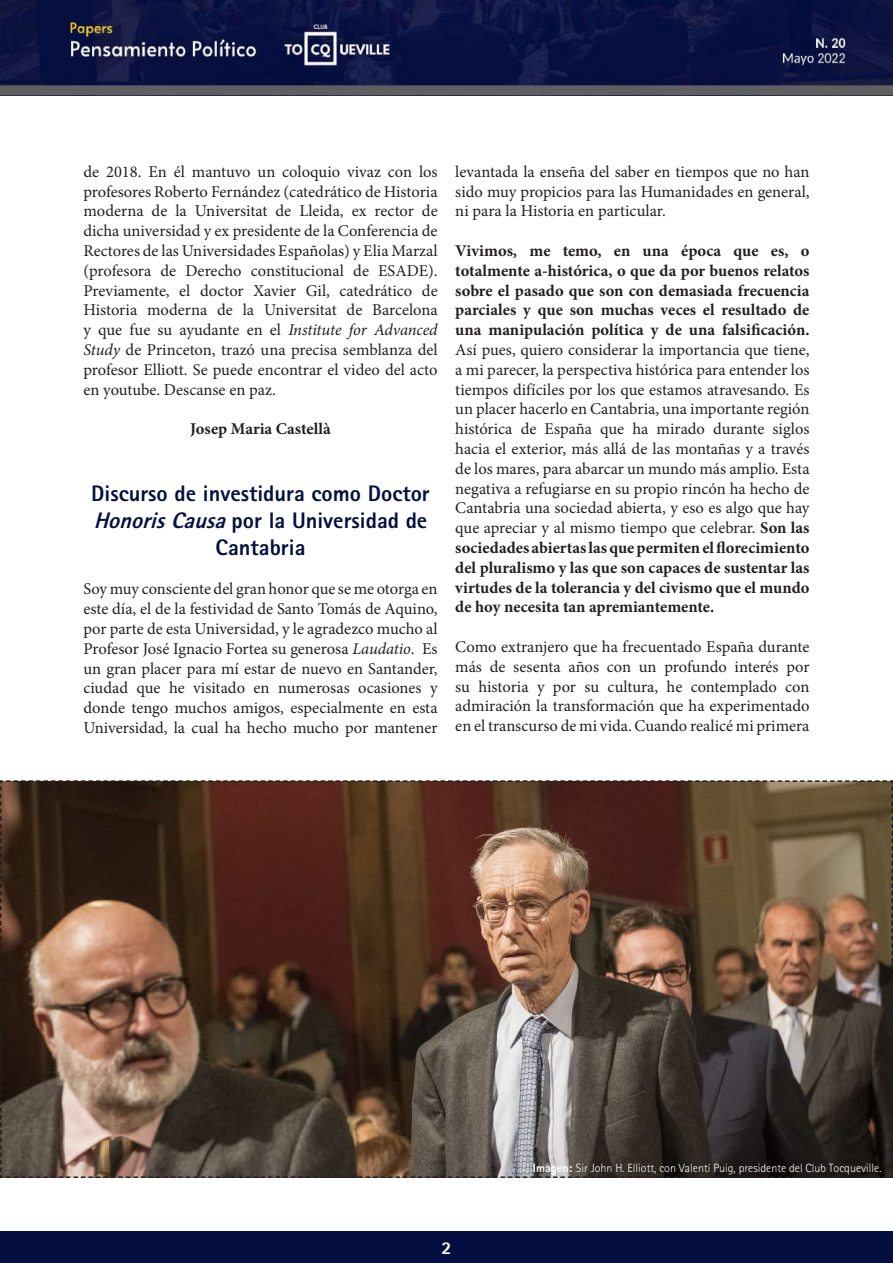
<style>
.page{position:relative;width:893px;height:1263px;background:#fff}
.page>*{position:absolute;margin:0;border:0;box-sizing:border-box;transform-origin:0 0}
.t1{font:800 22.5px/27px "AT Rotis Sans Serif";color:#051040;text-align:center}
.t2{font:800 18px "AT Rotis Sans Serif";color:#fff}
.t3{font:16.5px/19.8px "Minion Pro";color:#231f20;text-align:justify}
.t4{font:700 16.5px/19.8px "Minion Pro";color:#231f20;text-align:justify}
.t5{font:300 12px "AT Rotis Sans Serif";color:#fff}
.s1{font-style:italic}
.s2{font-weight:700}
.s3{font-weight:800}
</style>
<div class="page">
<img style="left:0;top:0;width:893px;height:95px">
<div style="left:0;top:1231px;width:892px;height:32px;background:#050e40"></div>
<hr style="left:891px;top:1231px;width:2px;height:32px;background:#050e40">
<img style="left:0;top:780px;width:893px;height:398px">
<p class="t3" style="left:83px;top:162px;width:356px">de 2018. En él mantuvo un coloquio vivaz con los profesores Roberto Fernández (catedrático de Historia moderna de la Universitat de Lleida, ex rector de dicha universidad y ex presidente de la Conferencia de Rectores de las Universidades Españolas) y Elia Marzal (profesora de Derecho constitucional de ESADE).<br>Previamente, el doctor Xavier Gil, catedrático de Historia moderna de la Universitat de Barcelona y que fue su ayudante en el <span class="s1">Institute for Advanced Study</span> de Princeton, trazó una precisa semblanza del profesor Elliott. Se puede encontrar el video del acto en youtube. Descanse en paz.</p>
<p class="t4" style="left:190px;top:419px;width:142px">Josep Maria Castellà</p>
<h1 class="t1" style="left:91px;top:479px;width:340px">Discurso de investidura como Doctor<br><span class="s1">HonorisCausa</span>por la Universidad de<br>Cantabria</h1>
<p class="t3" style="left:83px;top:579px;width:356px">Soy muy consciente del gran honor que se me otorga en este día, el de la festividad de Santo Tomás de Aquino, por parte de esta Universidad, y le agradezco mucho al Profesor José Ignacio Fortea su generosa <span class="s1">Laudatio</span>. Es un gran placer para mí estar de nuevo en Santander, ciudad que he visitado en numerosas ocasiones y donde tengo muchos amigos, especialmente en esta Universidad, la cual ha hecho mucho por mantener</p>
<p class="t3" style="left:455px;top:162px;width:356px">levantada la enseña del saber en tiempos que no han sido muy propicios para las Humanidades en general, ni para la Historia en particular.</p>
<p class="t4" style="left:455px;top:241px;width:356px">Vivimos, me temo, en una época que es, o totalmente a-histórica, o que da por buenos relatos sobre el pasado que son con demasiada frecuencia parciales y que son muchas veces el resultado de una manipulación política y de una falsificación.</p>
<p class="t3" style="left:455px;top:340px;width:356px">Así pues, quiero considerar la importancia que tiene, a mi parecer, la perspectiva histórica para entender los tiempos difíciles por los que estamos atravesando. Es un placer hacerlo en Cantabria, una importante región histórica de España que ha mirado durante siglos hacia el exterior, más allá de las montañas y a través de los mares, para abarcar un mundo más amplio. Esta negativa a refugiarse en su propio rincón ha hecho de Cantabria una sociedad abierta, y eso es algo que hay que apreciar y al mismo tiempo que celebrar. <span class="s2">Son las sociedades abiertas las que permiten el florecimiento del pluralismo y las que son capaces de sustentar las virtudes de la tolerancia y del civismo que el mundo de hoy necesita tan apremiantemente.</span></p>
<p class="t3" style="left:455px;top:637px;width:356px">Como extranjero que ha frecuentado España durante más de sesenta años con un profundo interés por su historia y por su cultura, he contemplado con admiración la transformación que ha experimentado en el transcurso de mi vida. Cuando realicé mi primera</p>
<p class="t5" style="left:533px;top:1161px;width:350px"><span class="s3">Imagen:</span> Sir John H. Elliott, con Valentí Puig, presidente del Club Tocqueville.</p>
<p class="t2" style="left:441px;top:1236px;width:12px">2</p>
</div>
